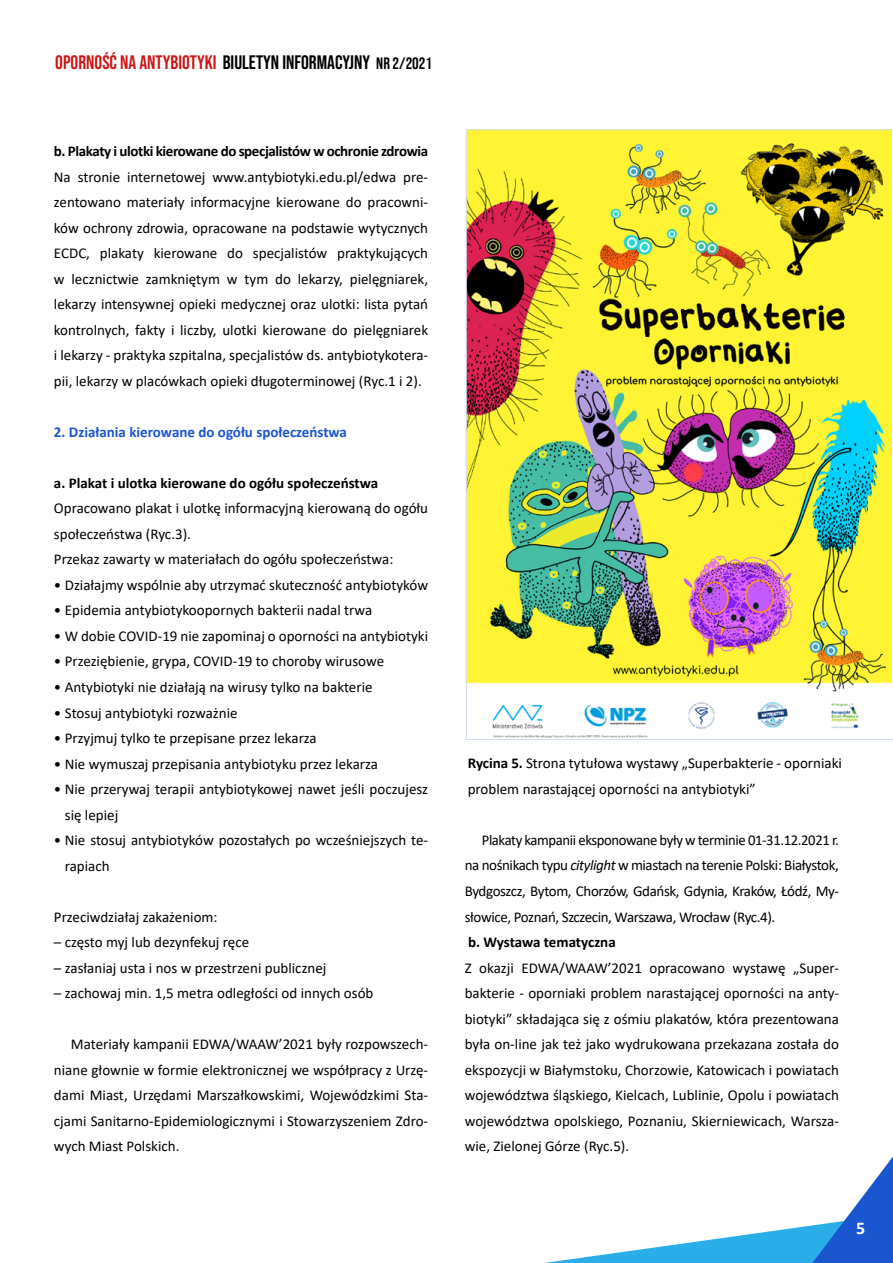
<style>
.page{position:relative;width:893px;height:1263px;background:#fff}
.page>*{position:absolute;margin:0;border:0;box-sizing:border-box;transform-origin:0 0}
.t1{font:19.5px "Bebas Neue";color:#cd1719}
.t2{font:700 18px "Calibri";color:#fff}
.t3{font:15px/25.5px "Calibri";color:#000;text-align:justify}
.t4{font:700 15px "Calibri";letter-spacing:-.015em;color:#000}
.t5{font:700 15px "Calibri";color:#1956d0}
.s1{color:#000}
.s2{font-size:16.5px;color:#000}
.s3{font-weight:700}
.s4{font-style:italic}
</style>
<div class="page">
<svg style="left:544px;top:1156px;width:349px;height:107px"></svg>
<img style="left:466px;top:129px;width:427px;height:611px">
<h1 class="t1" style="left:55px;top:51px;width:378px">OPORNOŚĆ NA ANTYBIOTYKI <span class="s1">BIULETYN INFORMACYJNY</span> <span class="s2">nr 2/2021</span></h1>
<p class="t4" style="left:54px;top:140px;width:376px">b. Plakaty i ulotki kierowane do specjalistów w ochronie zdrowia</p>
<p class="t3" style="left:54px;top:163px;width:376px">Na stronie internetowej www.antybiotyki.edu.pl/edwa pre&shy;zentowano materiały informacyjne kierowane do pracowni&shy;ków ochrony zdrowia, opracowane na podstawie wytycznych ECDC, plakaty kierowane do specjalistów praktykujących w lecznictwie zamkniętym w tym do lekarzy, pielęgniarek, lekarzy intensywnej opieki medycznej oraz ulotki: lista pytań kontrolnych, fakty i liczby, ulotki kierowane do pielęgniarek i lekarzy - praktyka szpitalna, specjalistów ds. antybiotykotera&shy;pii, lekarzy w placówkach opieki długoterminowej (Ryc.1 i 2).</p>
<p class="t5" style="left:54px;top:421px;width:295px">2. Działania kierowane do ogółu społeczeństwa</p>
<p class="t4" style="left:54px;top:472px;width:326px">a. Plakat i ulotka kierowane do ogółu społeczeństwa</p>
<p class="t3" style="left:54px;top:495px;width:376px;text-align:left">Opracowano plakat i ulotkę informacyjną kierowaną do ogółu społeczeństwa (Ryc.3).<br>Przekaz zawarty w materiałach do ogółu społeczeństwa:</p>
<p class="t3" style="left:54px;top:572px;width:376px">• Działajmy wspólnie aby utrzymać skuteczność antybiotyków</p>
<p class="t3" style="left:54px;top:597px;width:320px">• Epidemia antybiotykoopornych bakterii nadal trwa</p>
<p class="t3" style="left:54px;top:623px;width:376px">• W dobie COVID-19 nie zapominaj o oporności na antybiotyki</p>
<p class="t3" style="left:54px;top:648px;width:332px">• Przeziębienie, grypa, COVID-19 to choroby wirusowe</p>
<p class="t3" style="left:54px;top:674px;width:320px">• Antybiotyki nie działają na wirusy tylko na bakterie</p>
<p class="t3" style="left:54px;top:699px;width:185px">• Stosuj antybiotyki rozważnie</p>
<p class="t3" style="left:54px;top:725px;width:264px">• Przyjmuj tylko te przepisane przez lekarza</p>
<p class="t3" style="left:54px;top:750px;width:326px">• Nie wymuszaj przepisania antybiotyku przez lekarza</p>
<p class="t3" style="left:65px;top:776px;width:365px;text-indent:-11px">• Nie przerywaj terapii antybiotykowej nawet jeśli poczujesz się lepiej</p>
<p class="t3" style="left:65px;top:827px;width:365px;text-indent:-11px">• Nie stosuj antybiotyków pozostałych po wcześniejszych te&shy;rapiach</p>
<p class="t3" style="left:54px;top:903px;width:165px">Przeciwdziałaj zakażeniom:</p>
<p class="t3" style="left:54px;top:929px;width:197px">– często myj lub dezynfekuj ręce</p>
<p class="t3" style="left:54px;top:954px;width:274px">– zasłaniaj usta i nos w przestrzeni publicznej</p>
<p class="t3" style="left:54px;top:980px;width:321px">– zachowaj min. 1,5 metra odległości od innych osób</p>
<p class="t3" style="left:54px;top:1031px;width:376px;text-indent:17px">Materiały kampanii EDWA/WAAW’2021 były rozpowszech&shy;niane głownie w formie elektronicznej we współpracy z Urzę&shy;dami Miast, Urzędami Marszałkowskimi, Wojewódzkimi Sta&shy;cjami Sanitarno-Epidemiologicznymi i Stowarzyszeniem Zdro&shy;wych Miast Polskich.</p>
<p class="t3" style="left:468px;top:750px;width:376px"><span class="s3">Rycina 5.</span> Strona tytułowa wystawy „Superbakterie - oporniaki problem narastającej oporności na antybiotyki”</p>
<p class="t3" style="left:465px;top:827px;width:376px;text-indent:17px">Plakaty kampanii eksponowane były w terminie 01-31.12.2021 r. na nośnikach typu <span class="s4">citylight</span> w miastach na terenie Polski: Białystok, Bydgoszcz, Bytom, Chorzów, Gdańsk, Gdynia, Kraków, Łódź, My&shy;słowice, Poznań, Szczecin, Warszawa, Wrocław (Ryc.4).</p>
<p class="t4" style="left:468px;top:931px;width:149px">b. Wystawa tematyczna</p>
<p class="t3" style="left:465px;top:954px;width:376px">Z okazji EDWA/WAAW’2021 opracowano wystawę „Super&shy;bakterie - oporniaki problem narastającej oporności na anty&shy;biotyki” składająca się z ośmiu plakatów, która prezentowana była on-line jak też jako wydrukowana przekazana została do ekspozycji w Białymstoku, Chorzowie, Katowicach i powiatach województwa śląskiego, Kielcach, Lublinie, Opolu i powiatach województwa opolskiego, Poznaniu, Skierniewicach, Warsza&shy;wie, Zielonej Górze (Ryc.5).</p>
<p class="t2" style="left:856px;top:1215px;width:11px">5</p>
</div>
